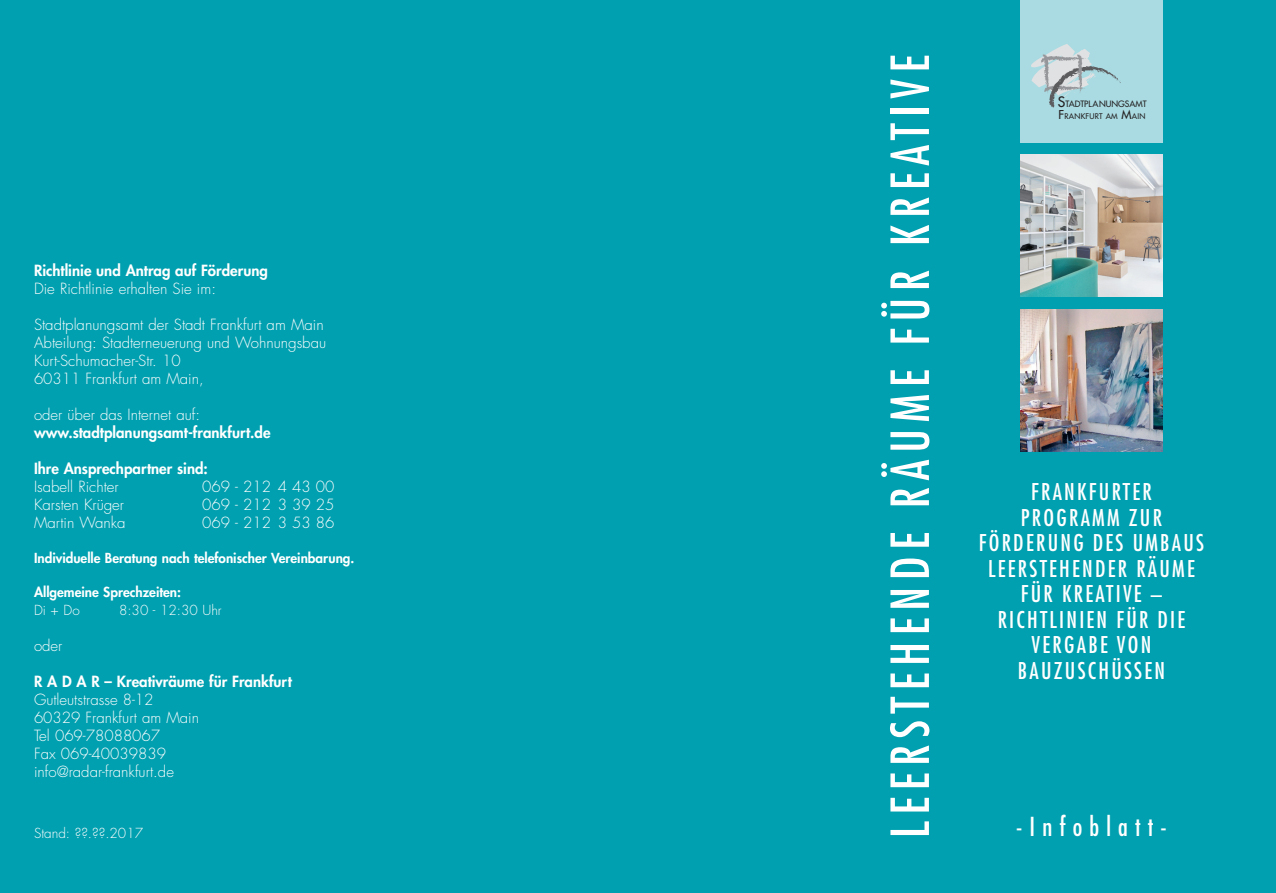
<style>
.page{position:relative;width:1276px;height:893px;background:#00a0b0}
.page>*{position:absolute;margin:0;border:0;box-sizing:border-box;transform-origin:0 0}
.t1{font:condensed 51px "Futura LT";letter-spacing:.13em;color:#fff}
.t2{font:condensed 25.5px "Futura LT";color:#fff}
.t3{font:condensed 22.5px/25.5px "Futura LT";letter-spacing:.1em;color:#fff;text-align:center}
.t4{font:300 15px/18px "Futura LT";color:#fff}
.t5{font:800 15px "Futura LT";color:#fff}
.t6{font:800 13.5px "Futura LT";color:#fff}
.t7{font:300 13.5px "Futura LT";color:#fff}
.t8{font:8.55px "Futura LT";color:#231f20}
.t9{font:7.65px "Futura LT";letter-spacing:.035em;color:#231f20}
.s1{font-size:13.95px}
.s2{font-size:11.85px}
</style>
<div class="page">
<img style="left:1020px;top:309px;width:142px;height:143px">
<img style="left:1020px;top:155px;width:142px;height:142px">
<div style="left:1020px;top:0;width:142px;height:142px;background:#aadbe2"></div>
<svg style="left:1031px;top:44px;width:90px;height:64px"></svg>
<p class="t5" style="left:34px;top:260px;width:235px">Richtlinie und Antrag auf Förderung</p>
<p class="t4" style="left:34px;top:280px;width:183px">Die Richtlinie erhalten Sie im:</p>
<p class="t4" style="left:34px;top:316px;width:294px">Stadtplanungsamt der Stadt Frankfurt am Main Abteilung: Stadterneuerung und Wohnungsbau Kurt-Schumacher-Str. 10<br>60311 Frankfurt am Main,</p>
<p class="t4" style="left:34px;top:406px;width:168px">oder über das Internet auf:</p>
<p class="t5" style="left:34px;top:422px;width:238px">www.stadtplanungsamt-frankfurt.de</p>
<p class="t5" style="left:34px;top:458px;width:175px">Ihre Ansprechpartner sind:</p>
<p class="t4" style="left:34px;top:478px;width:86px">Isabell Richter</p>
<p class="t4" style="left:202px;top:478px;width:134px">069 - 212 4 43 00</p>
<p class="t4" style="left:34px;top:496px;width:92px">Karsten Krüger</p>
<p class="t4" style="left:202px;top:496px;width:134px">069 - 212 3 39 25</p>
<p class="t4" style="left:34px;top:514px;width:93px">Martin Wanka</p>
<p class="t4" style="left:202px;top:514px;width:134px">069 - 212 3 53 86</p>
<p class="t6" style="left:34px;top:549px;width:322px">Individuelle Beratung nach telefonischer Vereinbarung.</p>
<p class="t6" style="left:34px;top:583px;width:149px">Allgemeine Sprechzeiten:</p>
<p class="t7" style="left:34px;top:602px;width:47px">Di + Do</p>
<p class="t7" style="left:119px;top:602px;width:104px">8:30 - 12:30 Uhr</p>
<p class="t4" style="left:34px;top:637px;width:30px">oder</p>
<p class="t5" style="left:34px;top:672px;width:259px">R a d a r – Kreativräume für Frankfurt</p>
<p class="t4" style="left:34px;top:691px;width:167px">Gutleutstrasse 8-12<br>60329 Frankfurt am Main<br>Tel 069-78088067<br>Fax 069-40039839 info@radar-frankfurt.de</p>
<p class="t7" style="left:34px;top:825px;width:111px">Stand: ??.??.2017</p>
<h1 class="t1" style="left:879px;top:838px;width:785px;rotate:-90deg">LEERSTEHENDE RÄUME FÜR KREATIVE</h1>
<p class="t8" style="left:1058px;top:99px;width:90px"><span class="s1">S</span>TADTPLANUNGSAMT</p>
<p class="t9" style="left:1058px;top:111px;width:89px"><span class="s2">F</span>RANKFURT AM <span class="s2">M</span>AIN</p>
<h3 class="t3" style="left:978px;top:479px;width:227px">FRANKFURTER<br>PROGRAMM ZUR<br>FÖRDERUNG DES UMBAUS<br>LEERSTEHENDER RÄUME<br>FÜR KREATIVE –<br>RICHTLINIEN FÜR DIE<br>VERGABE VON<br>BAUZUSCHÜSSEN</h3>
<h2 class="t2" style="left:1016px;top:811px;width:152px">-I NFOBLATT-</h2>
</div>
